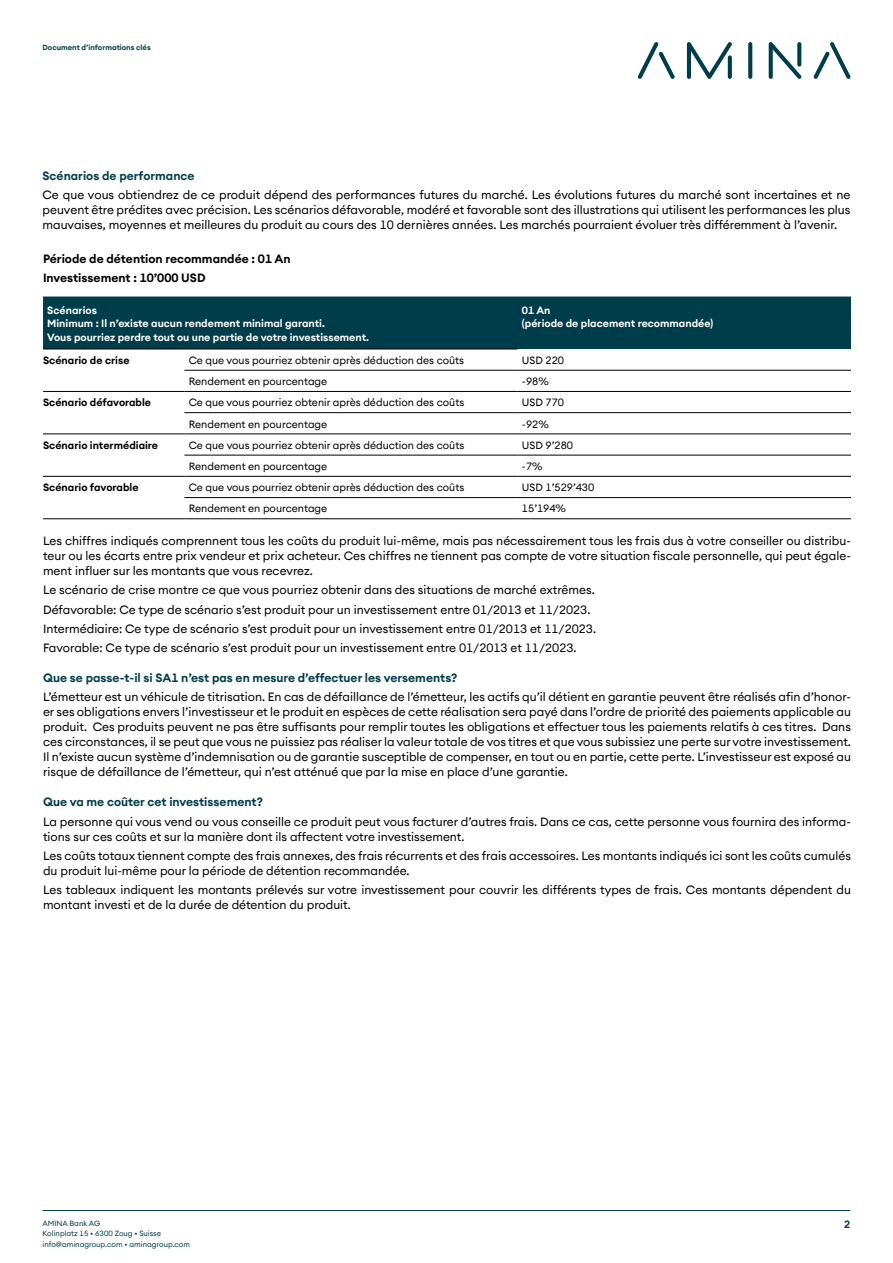
<style>
.page{position:relative;width:893px;height:1263px;background:#fff}
.page>*{position:absolute;margin:0;border:0;box-sizing:border-box;transform-origin:0 0}
.t1{font:12px/15px "Seba Euclid";color:#000}
.t2{font:600 12px "Seba Euclid";color:#003d4b}
.t3{font:600 12px/19.2px "Seba Euclid";color:#000}
.t4{font:10.5px "Seba Euclid";color:#000}
.t5{font:600 10.5px/13.5px "Seba Euclid";color:#fff}
.t6{font:600 10.5px "Seba Euclid";color:#000}
.t7{font:600 10.5px "Seba Euclid";color:#003d4b}
.t8{font:7.5px/10.5px "Seba Euclid";color:#003d4b}
.t9{font:600 7.5px "Seba Euclid";color:#003d4b}
</style>
<div class="page">
<hr style="left:43px;top:1210px;width:807px;height:1px;background:#003d4b">
<svg style="left:638px;top:42px;width:212px;height:37px"></svg>
<div style="left:43px;top:296px;width:808px;height:53px;background:#003d4b"></div>
<hr style="left:184px;top:349px;width:334px;height:1px;background:#000">
<hr style="left:184px;top:370px;width:334px;height:1px;background:#000">
<hr style="left:518px;top:370px;width:333px;height:1px;background:#000">
<hr style="left:184px;top:391px;width:334px;height:1px;background:#000">
<hr style="left:518px;top:391px;width:333px;height:1px;background:#000">
<hr style="left:184px;top:412px;width:334px;height:1px;background:#000">
<hr style="left:518px;top:412px;width:333px;height:1px;background:#000">
<hr style="left:184px;top:434px;width:334px;height:1px;background:#000">
<hr style="left:518px;top:434px;width:333px;height:1px;background:#000">
<hr style="left:184px;top:455px;width:334px;height:1px;background:#000">
<hr style="left:518px;top:455px;width:333px;height:1px;background:#000">
<hr style="left:184px;top:476px;width:334px;height:1px;background:#000">
<hr style="left:518px;top:476px;width:333px;height:1px;background:#000">
<hr style="left:184px;top:497px;width:334px;height:1px;background:#000">
<hr style="left:518px;top:497px;width:333px;height:1px;background:#000">
<hr style="left:184px;top:518px;width:334px;height:1px;background:#000">
<hr style="left:518px;top:518px;width:333px;height:1px;background:#000">
<hr style="left:43px;top:349px;width:141px;height:1px;background:#000">
<hr style="left:43px;top:391px;width:141px;height:1px;background:#000">
<hr style="left:43px;top:434px;width:141px;height:1px;background:#000">
<hr style="left:43px;top:476px;width:141px;height:1px;background:#000">
<hr style="left:43px;top:518px;width:141px;height:1px;background:#000">
<p class="t9" style="left:43px;top:43px;width:110px">Document d’informations clés</p>
<p class="t2" style="left:43px;top:168px;width:154px">Scénarios de performance</p>
<p class="t1" style="left:43px;top:187px;width:809px;text-align:justify">Ce que vous obtiendrez de ce produit dépend des performances futures du marché. Les évolutions futures du marché sont incertaines et ne peuvent être prédites avec précision. Les scénarios défavorable, modéré et favorable sont des illustrations qui utilisent les performances les plus mauvaises, moyennes et meilleures du produit au cours des 10 dernières années. Les marchés pourraient évoluer très différemment à l’avenir.</p>
<p class="t3" style="left:43px;top:249px;width:249px">Période de détention recommandée : 01 An<br>Investissement : 10’000 USD</p>
<p class="t5" style="left:47px;top:303px;width:323px">Scénarios<br>Minimum : Il n’existe aucun rendement minimal garanti.<br>Vous pourriez perdre tout ou une partie de votre investissement.</p>
<p class="t5" style="left:522px;top:303px;width:193px">01 An<br>(période de placement recommandée)</p>
<p class="t6" style="left:43px;top:353px;width:88px">Scénario de crise</p>
<p class="t4" style="left:189px;top:353px;width:277px">Ce que vous pourriez obtenir après déduction des coûts</p>
<p class="t4" style="left:522px;top:353px;width:44px">USD 220</p>
<p class="t4" style="left:189px;top:375px;width:140px">Rendement en pourcentage</p>
<p class="t4" style="left:522px;top:375px;width:28px">-98%</p>
<p class="t6" style="left:43px;top:396px;width:110px">Scénario défavorable</p>
<p class="t4" style="left:189px;top:396px;width:277px">Ce que vous pourriez obtenir après déduction des coûts</p>
<p class="t4" style="left:522px;top:396px;width:44px">USD 770</p>
<p class="t4" style="left:189px;top:417px;width:140px">Rendement en pourcentage</p>
<p class="t4" style="left:522px;top:417px;width:28px">-92%</p>
<p class="t6" style="left:43px;top:438px;width:117px">Scénario intermédiaire</p>
<p class="t4" style="left:189px;top:438px;width:277px">Ce que vous pourriez obtenir après déduction des coûts</p>
<p class="t4" style="left:522px;top:438px;width:53px">USD 9’280</p>
<p class="t4" style="left:189px;top:459px;width:140px">Rendement en pourcentage</p>
<p class="t4" style="left:522px;top:459px;width:22px">-7%</p>
<p class="t6" style="left:43px;top:481px;width:97px">Scénario favorable</p>
<p class="t4" style="left:189px;top:481px;width:277px">Ce que vous pourriez obtenir après déduction des coûts</p>
<p class="t4" style="left:522px;top:481px;width:74px">USD 1’529’430</p>
<p class="t4" style="left:189px;top:502px;width:140px">Rendement en pourcentage</p>
<p class="t4" style="left:522px;top:502px;width:46px">15’194%</p>
<p class="t1" style="left:43px;top:533px;width:809px;text-align:justify">Les chiffres indiqués comprennent tous les coûts du produit lui-même, mais pas nécessairement tous les frais dus à votre conseiller ou distribu&shy;teur ou les écarts entre prix vendeur et prix acheteur. Ces chiffres ne tiennent pas compte de votre situation fiscale personnelle, qui peut égale&shy;ment influer sur les montants que vous recevrez.</p>
<p class="t1" style="left:43px;top:580px;width:554px;line-height:19.2px">Le scénario de crise montre ce que vous pourriez obtenir dans des situations de marché extrêmes.<br>Défavorable: Ce type de scénario s’est produit pour un investissement entre 01/2013 et 11/2023.<br>Intermédiaire: Ce type de scénario s’est produit pour un investissement entre 01/2013 et 11/2023.<br>Favorable: Ce type de scénario s’est produit pour un investissement entre 01/2013 et 11/2023.</p>
<p class="t2" style="left:43px;top:670px;width:416px">Que se passe-t-il si SA1 n’est pas en mesure d’effectuer les versements?</p>
<p class="t1" style="left:43px;top:689px;width:809px;text-align:justify">L’émetteur est un véhicule de titrisation. En cas de défaillance de l’émetteur, les actifs qu’il détient en garantie peuvent être réalisés afin d’honor&shy;er ses obligations envers l’investisseur et le produit en espèces de cette réalisation sera payé dans l’ordre de priorité des paiements applicable au produit. Ces produits peuvent ne pas être suffisants pour remplir toutes les obligations et effectuer tous les paiements relatifs à ces titres. Dans ces circonstances, il se peut que vous ne puissiez pas réaliser la valeur totale de vos titres et que vous subissiez une perte sur votre investissement.<br>Il n’existe aucun système d’indemnisation ou de garantie susceptible de compenser, en tout ou en partie, cette perte. L’investisseur est exposé au risque de défaillance de l’émetteur, qui n’est atténué que par la mise en place d’une garantie.</p>
<p class="t2" style="left:43px;top:794px;width:221px">Que va me coûter cet investissement?</p>
<p class="t1" style="left:43px;top:814px;width:809px">La personne qui vous vend ou vous conseille ce produit peut vous facturer d’autres frais. Dans ce cas, cette personne vous fournira des informa&shy;tions sur ces coûts et sur la manière dont ils affectent votre investissement.</p>
<p class="t1" style="left:43px;top:848px;width:809px">Les coûts totaux tiennent compte des frais annexes, des frais récurrents et des frais accessoires. Les montants indiqués ici sont les coûts cumulés du produit lui-même pour la période de détention recommandée.</p>
<p class="t1" style="left:43px;top:882px;width:809px">Les tableaux indiquent les montants prélevés sur votre investissement pour couvrir les différents types de frais. Ces montants dépendent du montant investi et de la durée de détention du produit.</p>
<p class="t8" style="left:43px;top:1218px;width:149px">AMINA Bank AG<br>Kolinplatz 15 • 6300 Zoug • Suisse info@aminagroup.com • aminagroup.com</p>
<p class="t7" style="left:844px;top:1218px;width:8px">2</p>
</div>
